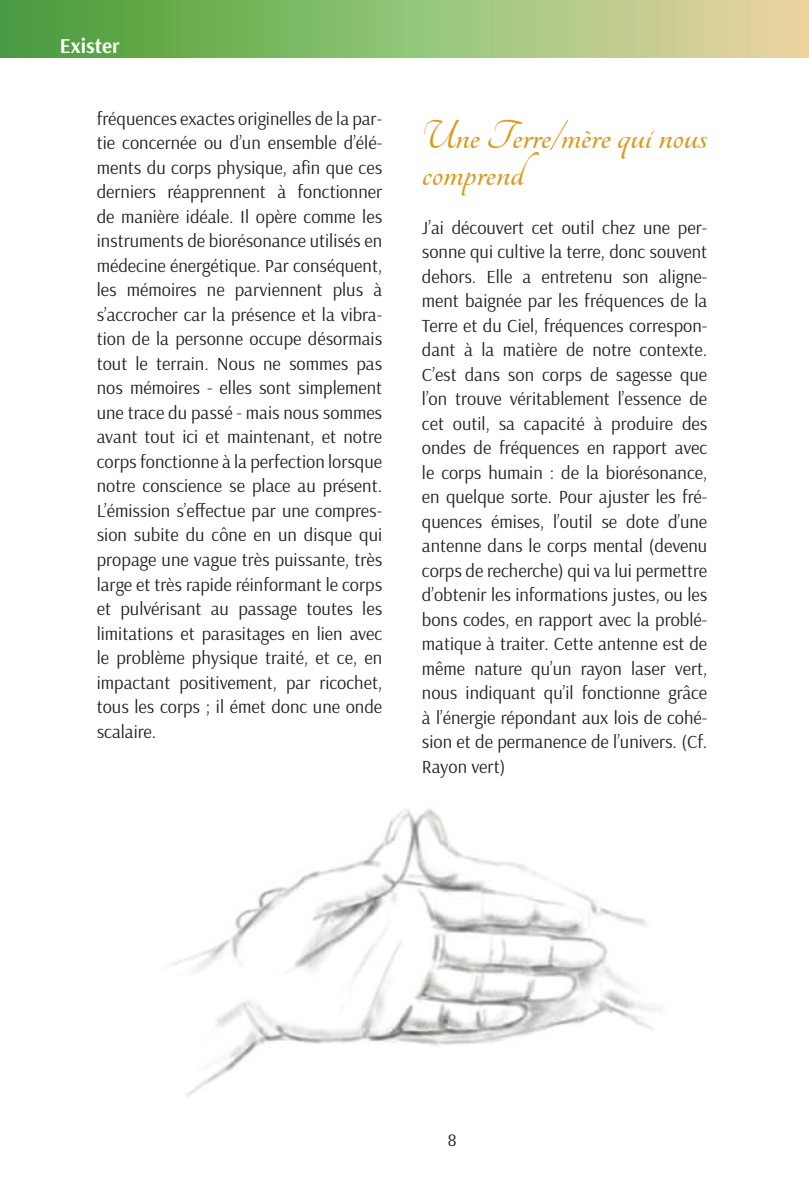
<style>
.page{position:relative;width:809px;height:1191px;background:#fff}
.page>*{position:absolute;margin:0;border:0;box-sizing:border-box;transform-origin:0 0}
.t1{font:700 43.75px/36.8px "Tangerine";color:#da9b20}
.t2{font:700 21px "Arsenal";color:#fff}
.t3{font:18.38px/24.5px "Arsenal";color:#231f20;text-align:justify}
.t4{font:17.5px "Arsenal";color:#231f20}
</style>
<div class="page">
<img style="left:171px;top:808px;width:489px;height:289px">
<img style="left:0;top:0;width:809px;height:58px">
<p class="t2" style="left:60px;top:32px;width:61px">Exister</p>
<p class="t3" style="left:97px;top:106px;width:287px">fréquences exactes originelles de la par&shy;tie concernée ou d’un ensemble d’élé&shy;ments du corps physique, afin que ces derniers réapprennent à fonctionner de manière idéale. Il opère comme les instruments de biorésonance utilisés en médecine énergétique. Par conséquent, les mémoires ne parviennent plus à s’accrocher car la présence et la vibra&shy;tion de la personne occupe désormais tout le terrain. Nous ne sommes pas nos mémoires - elles sont simplement une trace du passé - mais nous sommes avant tout ici et maintenant, et notre corps fonctionne à la perfection lorsque notre conscience se place au présent.<br>L’émission s’effectue par une compres&shy;sion subite du cône en un disque qui propage une vague très puissante, très large et très rapide réinformant le corps et pulvérisant au passage toutes les limitations et parasitages en lien avec le problème physique traité, et ce, en impactant positivement, par ricochet, tous les corps ; il émet donc une onde scalaire.</p>
<h1 class="t1" style="left:422px;top:118px;width:287px">Une Terre/mère qui nous comprend</h1>
<p class="t3" style="left:422px;top:214px;width:287px">J’ai découvert cet outil chez une per&shy;sonne qui cultive la terre, donc souvent dehors. Elle a entretenu son aligne&shy;ment baignée par les fréquences de la Terre et du Ciel, fréquences correspon&shy;dant à la matière de notre contexte.<br>C’est dans son corps de sagesse que l’on trouve véritablement l’essence de cet outil, sa capacité à produire des ondes de fréquences en rapport avec le corps humain : de la biorésonance, en quelque sorte. Pour ajuster les fré&shy;quences émises, l’outil se dote d’une antenne dans le corps mental (devenu corps de recherche) qui va lui permettre d’obtenir les informations justes, ou les bons codes, en rapport avec la problé&shy;matique à traiter. Cette antenne est de même nature qu’un rayon laser vert, nous indiquant qu’il fonctionne grâce à l’énergie répondant aux lois de cohé&shy;sion et de permanence de l’univers. (Cf.<br>Rayon vert)</p>
<p class="t4" style="left:447px;top:1128px;width:10px">8</p>
</div>
